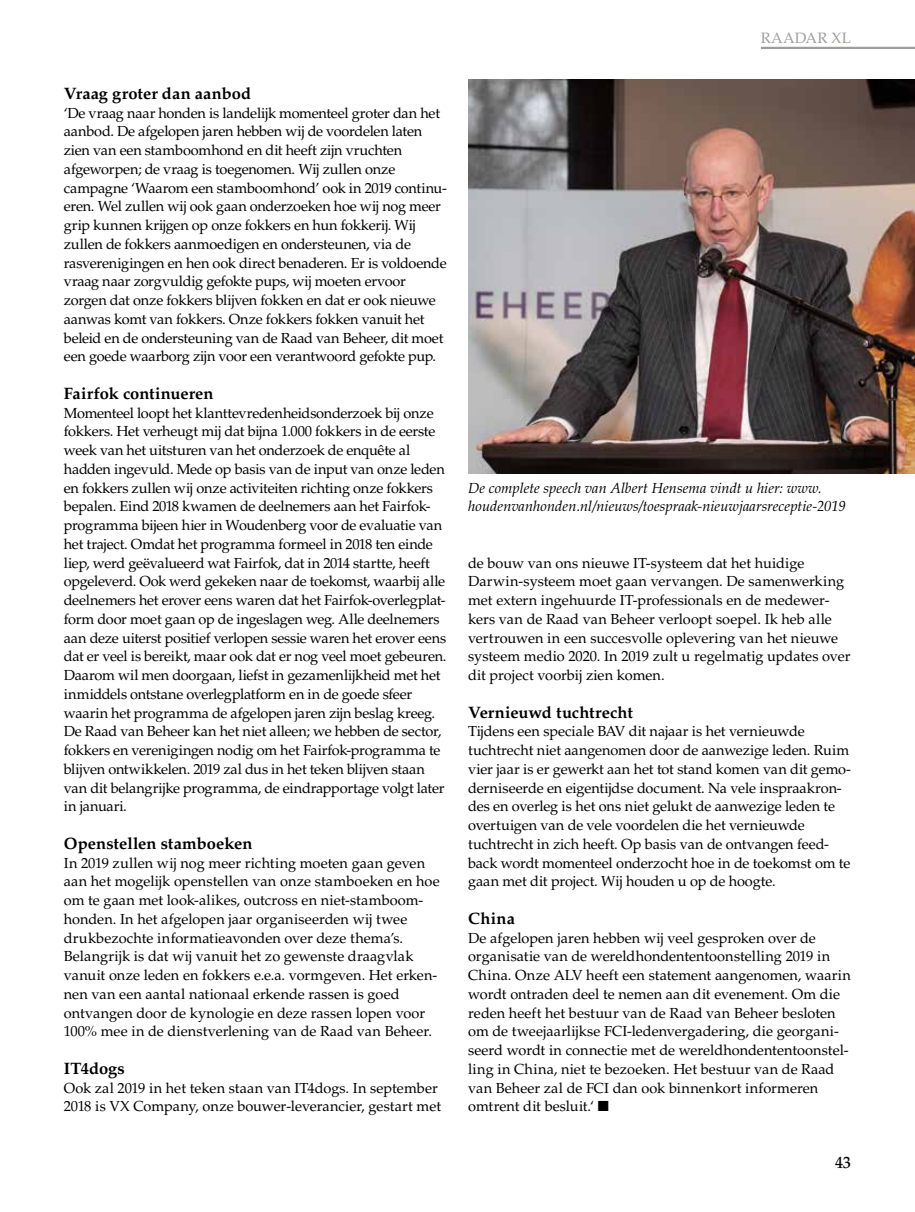
<style>
.page{position:relative;width:915px;height:1212px;background:#fff}
.page>*{position:absolute;margin:0;border:0;box-sizing:border-box;transform-origin:0 0}
.t1{font:700 16.5px "Palatino LT Std";letter-spacing:.005em;color:#000}
.t2{font:500 16.5px "Palatino LT Std";color:#000;scale:.95 1}
.t3{font:15px "Palatino LT Std";letter-spacing:.015em;color:#9d9d9c}
.t4{font:14.55px/18.8px "Palatino LT Std";letter-spacing:-.01em;color:#000}
.t5{font:italic 14.55px/18.8px "Palatino LT Std";letter-spacing:.005em;color:#000}
</style>
<div class="page">
<hr style="left:760px;top:47px;width:154px;height:2px;background:#9d9d9c">
<img style="left:468px;top:79px;width:446px;height:395px">
<p class="t1" style="left:64px;top:84px;width:189px">Vraag groter dan aanbod</p>
<p class="t4" style="left:64px;top:103px;width:384px">‘De vraag naar honden is landelijk momenteel groter dan het aanbod. De afgelopen jaren hebben wij de voordelen laten zien van een stamboomhond en dit heeft zijn vruchten afgeworpen; de vraag is toegenomen. Wij zullen onze campagne ‘Waarom een stamboomhond’ ook in 2019 continu&shy;eren. Wel zullen wij ook gaan onderzoeken hoe wij nog meer grip kunnen krijgen op onze fokkers en hun fokkerij. Wij zullen de fokkers aanmoedigen en ondersteunen, via de rasverenigingen en hen ook direct benaderen. Er is voldoende vraag naar zorgvuldig gefokte pups, wij moeten ervoor zorgen dat onze fokkers blijven fokken en dat er ook nieuwe aanwas komt van fokkers. Onze fokkers fokken vanuit het beleid en de ondersteuning van de Raad van Beheer, dit moet een goede waarborg zijn voor een verantwoord gefokte pup.</p>
<p class="t1" style="left:64px;top:384px;width:151px">Fairfok continueren</p>
<p class="t4" style="left:64px;top:403px;width:384px">Momenteel loopt het klanttevredenheidsonderzoek bij onze fokkers. Het verheugt mij dat bijna 1.000 fokkers in de eerste week van het uitsturen van het onderzoek de enquête al hadden ingevuld. Mede op basis van de input van onze leden en fokkers zullen wij onze activiteiten richting onze fokkers bepalen. Eind 2018 kwamen de deelnemers aan het Fairfok&shy;programma bijeen hier in Woudenberg voor de evaluatie van het traject. Omdat het programma formeel in 2018 ten einde liep, werd geëvalueerd wat Fairfok, dat in 2014 startte, heeft opgeleverd. Ook werd gekeken naar de toekomst, waarbij alle deelnemers het erover eens waren dat het Fairfok-overlegplat&shy;form door moet gaan op de ingeslagen weg. Alle deelnemers aan deze uiterst positief verlopen sessie waren het erover eens dat er veel is bereikt, maar ook dat er nog veel moet gebeuren.<br>Daarom wil men doorgaan, liefst in gezamenlijkheid met het inmiddels ontstane overlegplatform en in de goede sfeer waarin het programma de afgelopen jaren zijn beslag kreeg.<br>De Raad van Beheer kan het niet alleen; we hebben de sector, fokkers en verenigingen nodig om het Fairfok-programma te blijven ontwikkelen. 2019 zal dus in het teken blijven staan van dit belangrijke programma, de eindrapportage volgt later in januari.</p>
<p class="t1" style="left:64px;top:834px;width:190px">Openstellen stamboeken</p>
<p class="t4" style="left:64px;top:853px;width:377px">In 2019 zullen wij nog meer richting moeten gaan geven aan het mogelijk openstellen van onze stamboeken en hoe om te gaan met look-alikes, outcross en niet-stamboom&shy;honden. In het afgelopen jaar organiseerden wij twee drukbezochte informatieavonden over deze thema’s.<br>Belangrijk is dat wij vanuit het zo gewenste draagvlak vanuit onze leden en fokkers e.e.a. vormgeven. Het erken&shy;nen van een aantal nationaal erkende rassen is goed ontvangen door de kynologie en deze rassen lopen voor 100% mee in de dienstverlening van de Raad van Beheer.</p>
<p class="t1" style="left:64px;top:1059px;width:63px">IT4dogs</p>
<p class="t4" style="left:64px;top:1078px;width:379px">Ook zal 2019 in het teken staan van IT4dogs. In september<br>2018 is VX Company, onze bouwer-leverancier, gestart met</p>
<p class="t3" style="left:760px;top:29px;width:92px">RAADAR XL</p>
<p class="t5" style="left:468px;top:478px;width:379px">De complete speech van Albert Hensema vindt u hier: www. houdenvanhonden.nl/nieuws/toespraak-nieuwjaarsreceptie-2019</p>
<p class="t4" style="left:468px;top:553px;width:384px">de bouw van ons nieuwe IT-systeem dat het huidige Darwin-systeem moet gaan vervangen. De samenwerking met extern ingehuurde IT-professionals en de medewer&shy;kers van de Raad van Beheer verloopt soepel. Ik heb alle vertrouwen in een succesvolle oplevering van het nieuwe systeem medio 2020. In 2019 zult u regelmatig updates over dit project voorbij zien komen.</p>
<p class="t1" style="left:468px;top:702px;width:166px">Vernieuwd tuchtrecht</p>
<p class="t4" style="left:468px;top:722px;width:384px">Tijdens een speciale BAV dit najaar is het vernieuwde tuchtrecht niet aangenomen door de aanwezige leden. Ruim vier jaar is er gewerkt aan het tot stand komen van dit gemo&shy;derniseerde en eigentijdse document. Na vele inspraakron&shy;des en overleg is het ons niet gelukt de aanwezige leden te overtuigen van de vele voordelen die het vernieuwde tuchtrecht in zich heeft. Op basis van de ontvangen feed&shy;back wordt momenteel onderzocht hoe in de toekomst om te gaan met dit project. Wij houden u op de hoogte.</p>
<p class="t1" style="left:468px;top:909px;width:48px">China</p>
<p class="t4" style="left:468px;top:928px;width:384px">De afgelopen jaren hebben wij veel gesproken over de organisatie van de wereldhondententoonstelling 2019 in China. Onze ALV heeft een statement aangenomen, waarin wordt ontraden deel te nemen aan dit evenement. Om die reden heeft het bestuur van de Raad van Beheer besloten om de tweejaarlijkse FCI-ledenvergadering, die georgani&shy;seerd wordt in connectie met de wereldhondententoonstel&shy;ling in China, niet te bezoeken. Het bestuur van de Raad van Beheer zal de FCI dan ook binnenkort informeren omtrent dit besluit.‘ ■</p>
<p class="t2" style="left:834px;top:1152px;width:18px">43</p>
</div>
